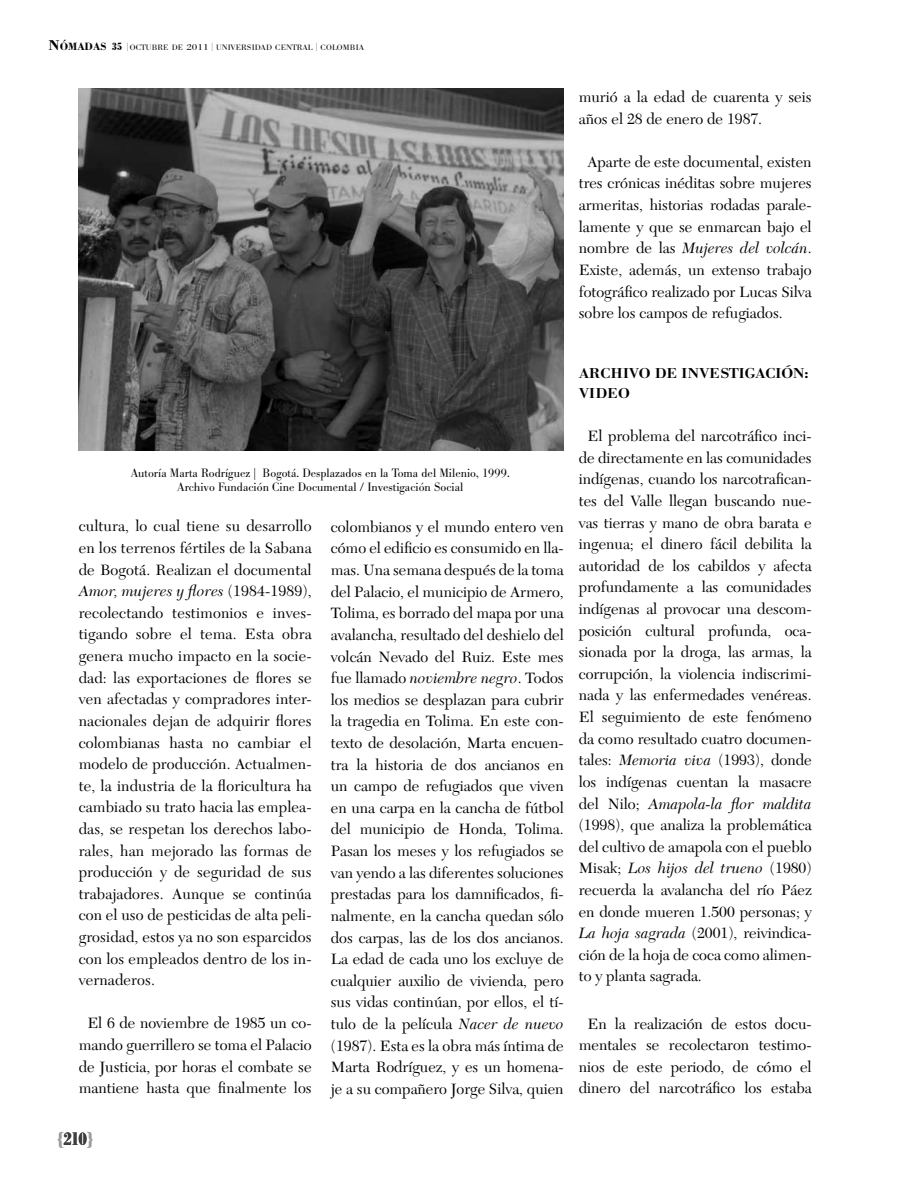
<style>
.page{position:relative;width:915px;height:1191px;background:#fff}
.page>*{position:absolute;margin:0;border:0;box-sizing:border-box;transform-origin:0 0}
.t1{font:700 condensed 18px "Bodoni BE";color:#3e3d40}
.t2{font:15.6px/21.6px "New Caledonia";color:#000;text-align:justify}
.t3{font:500 14.1px/19.5px "Bodoni BE";letter-spacing:.02em;color:#000;scale:1.09 1}
.t4{font:300 12px/13.5px "Bodoni BE";color:#000;text-align:center}
.t5{font:300 7.8px "Bodoni BE";letter-spacing:.02em;color:#000;scale:1.09 1}
.s1{font-family:"Bodoni";font-weight:700;font-size:14.7px}
.s2{font-family:"Bodoni";font-weight:700;font-size:10.95px}
.s3{font-weight:700;font-stretch:condensed;font-size:10.5px}
.s4{font-size:8.25px}
.s5{font-size:8.55px}
.s6{font-style:italic}
.s7{color:#9c9e9f}
</style>
<div class="page">
<img style="left:79px;top:89px;width:484px;height:362px">
<p class="t5" style="left:48px;top:43px;width:291px"><span class="s1">N</span><span class="s2">ÓMADAS</span> <span class="s3">35</span> <span class="s4">|</span> OCTUBRE DE <span class="s5">2011</span> <span class="s4">|</span> UNIVERSIDAD CENTRAL <span class="s4">|</span> COLOMBIA</p>
<p class="t2" style="left:578px;top:86px;width:234px">murió a la edad de cuarenta y seis años el 28 de enero de 1987.</p>
<p class="t2" style="left:578px;top:151px;width:234px;text-indent:9px">Aparte de este documental, existen tres crónicas inéditas sobre mujeres armeritas, historias rodadas parale&shy;lamente y que se enmarcan bajo el nombre de las <span class="s6">Mujeres del volcán</span>.<br>Existe, además, un extenso trabajo fotográfico realizado por Lucas Silva sobre los campos de refugiados.</p>
<p class="t4" style="left:131px;top:466px;width:380px">Autoría Marta Rodríguez | Bogotá. Desplazados en la Toma del Milenio, 1999.<br>Archivo Fundación Cine Documental / Investigación Social</p>
<p class="t2" style="left:79px;top:516px;width:234px">cultura, lo cual tiene su desarrollo en los terrenos fértiles de la Sabana de Bogotá. Realizan el documental <span class="s6">Amor, mujeres y flores</span> (1984-1989), recolectando testimonios e inves&shy;tigando sobre el tema. Esta obra genera mucho impacto en la socie&shy;dad: las exportaciones de flores se ven afectadas y compradores inter&shy;nacionales dejan de adquirir flores colombianas hasta no cambiar el modelo de producción. Actualmen&shy;te, la industria de la floricultura ha cambiado su trato hacia las emplea&shy;das, se respetan los derechos labo&shy;rales, han mejorado las formas de producción y de seguridad de sus trabajadores. Aunque se continúa con el uso de pesticidas de alta peli&shy;grosidad, estos ya no son esparcidos con los empleados dentro de los in&shy;vernaderos.</p>
<p class="t2" style="left:79px;top:1013px;width:234px;text-align:center">El 6 de noviembre de 1985 un co&shy;mando guerrillero se toma el Palacio de Justicia, por horas el combate se mantiene hasta que finalmente los</p>
<p class="t1" style="left:57px;top:1128px;width:38px"><span class="s7">{</span>210<span class="s7">}</span></p>
<p class="t2" style="left:331px;top:516px;width:234px">colombianos y el mundo entero ven cómo el edificio es consumido en lla&shy;mas. Una semana después de la toma del Palacio, el municipio de Armero, Tolima, es borrado del mapa por una avalancha, resultado del deshielo del volcán Nevado del Ruiz. Este mes fue llamado <span class="s6">noviembre negro</span>. Todos los medios se desplazan para cubrir la tragedia en Tolima. En este con&shy;texto de desolación, Marta encuen&shy;tra la historia de dos ancianos en un campo de refugiados que viven en una carpa en la cancha de fútbol del municipio de Honda, Tolima.<br>Pasan los meses y los refugiados se van yendo a las diferentes soluciones prestadas para los damnificados, fi&shy;nalmente, en la cancha quedan sólo dos carpas, las de los dos ancianos.<br>La edad de cada uno los excluye de cualquier auxilio de vivienda, pero sus vidas continúan, por ellos, el tí&shy;tulo de la película <span class="s6">Nacer de nuevo </span>(1987). Esta es la obra más íntima de Marta Rodríguez, y es un homena&shy;je a su compañero Jorge Silva, quien</p>
<p class="t3" style="left:578px;top:364px;width:212px">ARCHIVO DE INVESTIGACIÓN:<br>VIDEO</p>
<p class="t2" style="left:578px;top:425px;width:234px;text-indent:9px">El problema del narcotráfico inci&shy;de directamente en las comunidades indígenas, cuando los narcotrafican&shy;tes del Valle llegan buscando nue&shy;vas tierras y mano de obra barata e ingenua; el dinero fácil debilita la autoridad de los cabildos y afecta profundamente a las comunidades indígenas al provocar una descom&shy;posición cultural profunda, oca&shy;sionada por la droga, las armas, la corrupción, la violencia indiscrimi&shy;nada y las enfermedades venéreas.<br>El seguimiento de este fenómeno da como resultado cuatro documen&shy;tales: <span class="s6">Memoria viva</span> (1993), donde los indígenas cuentan la masacre del Nilo; <span class="s6">Amapola-la flor maldita </span>(1998), que analiza la problemática del cultivo de amapola con el pueblo Misak; <span class="s6">Los hijos del trueno</span> (1980) recuerda la avalancha del río Páez en donde mueren 1.500 personas; y <span class="s6">La hoja sagrada</span> (2001), reivindica&shy;ción de la hoja de coca como alimen&shy;to y planta sagrada.</p>
<p class="t2" style="left:578px;top:1013px;width:234px;text-align:center">En la realización de estos docu&shy;mentales se recolectaron testimo&shy;nios de este periodo, de cómo el dinero del narcotráfico los estaba</p>
</div>
